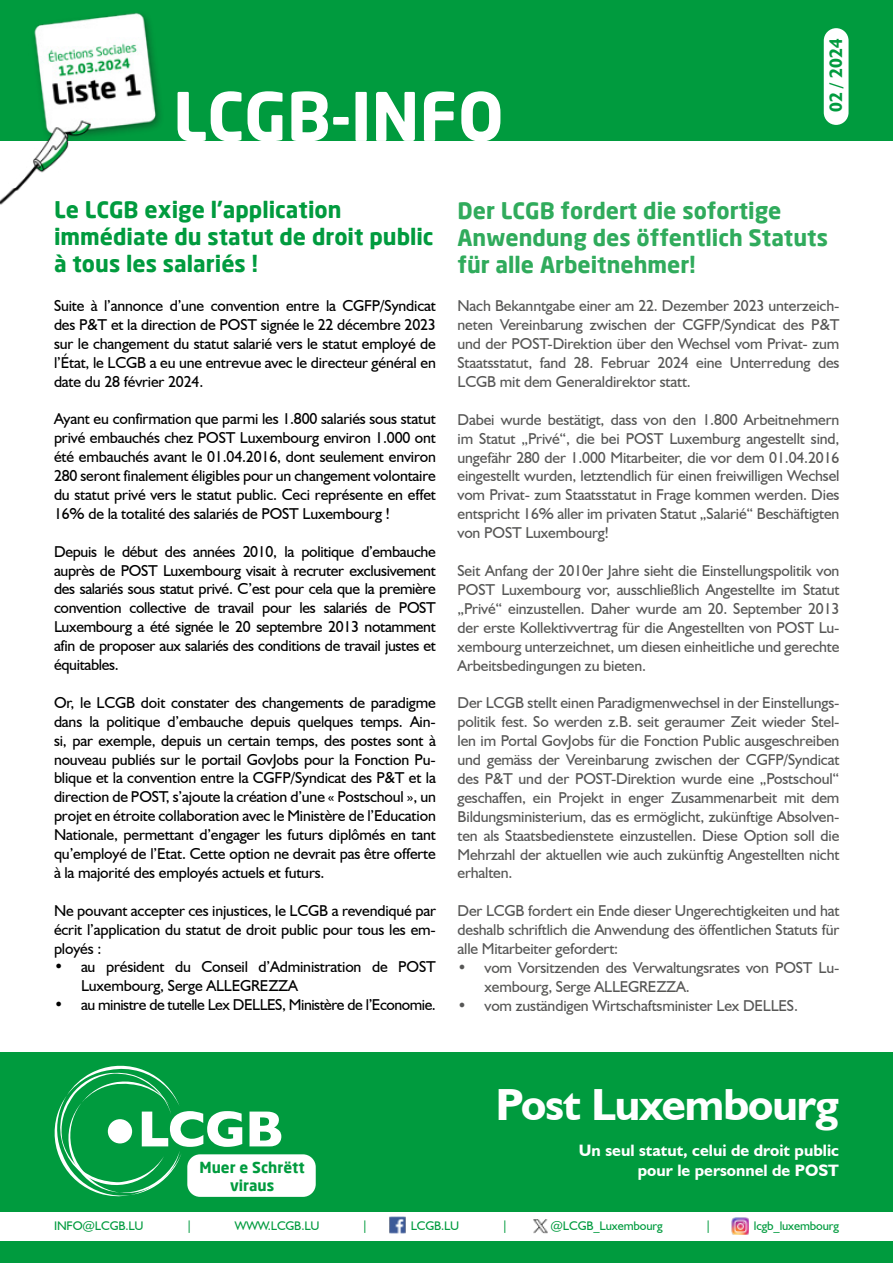
<style>
.page{position:relative;width:893px;height:1263px;background:#fff}
.page>*{position:absolute;margin:0;border:0;box-sizing:border-box;transform-origin:0 0}
.t1{font:700 66px "Neo Sans";color:#fff}
.t2{font:700 45px "Humanist 521 BT";letter-spacing:-.02em;color:#fff}
.t3{font:700 22.5px/27px "Neo Sans";color:#30ab5c}
.t4{font:700 22.5px/27px "Neo Sans";color:#009b3e}
.t5{font:700 18px "Humanist 521 BT";color:#009b3e}
.t6{font:700 16.5px/19.8px "Humanist 521 BT";color:#fff;text-align:right}
.t7{font:15.75px/18.9px "Humanist 521 BT";letter-spacing:-.01em;color:#575756;text-align:justify}
.t8{font:15.75px/18.9px "Humanist 521 BT";letter-spacing:-.01em;color:#000;text-align:justify}
.t9{font:15.75px "Humanist 521 BT";letter-spacing:-.03em;color:#000}
.t10{font:700 15px/18px "Neo Sans";color:#009b3e;text-align:center}
.t11{font:12.45px "Humanist 521 BT";letter-spacing:-.01em;color:#009b3e}
</style>
<div class="page">
<div style="left:0;top:1052px;width:893px;height:211px;background:#009b3e"></div>
<div style="left:0;top:1212px;width:893px;height:29px;background:#fff"></div>
<img style="left:389px;top:1217px;width:17px;height:17px">
<img style="left:533px;top:1219px;width:15px;height:15px">
<img style="left:732px;top:1217px;width:17px;height:18px">
<div style="left:0;top:0;width:893px;height:140px;background:#009b3e"></div>
<div style="left:824px;top:28px;width:24px;height:97px;background:#fff;border-radius:12px"></div>
<svg style="left:54px;top:1065px;width:188px;height:132px"></svg>
<svg style="left:250px;top:1111px;width:31px;height:35px"></svg>
<div style="left:187px;top:1154px;width:129px;height:43px;background:#fff;border-radius:13px"></div>
<img style="left:0;top:12px;width:189px;height:175px">
<img style="left:0;top:187px;width:21px;height:18px">
<h1 class="t1" style="left:173px;top:74px;width:332px">LCGB-INFO</h1>
<p class="t5" style="left:825px;top:112px;width:75px;rotate:-90deg">02 / 2024</p>
<h3 class="t4" style="left:54px;top:196px;width:381px">Le LCGB exige l’application immédiate du statut de droit public à tous les salariés !</h3>
<p class="t8" style="left:54px;top:296px;width:383px">Suite à l’annonce d’une convention entre la CGFP/Syndicat des P&amp;T et la direction de POST signée le 22 décembre 2023 sur le changement du statut salarié vers le statut employé de l’État, le LCGB a eu une entrevue avec le directeur général en date du 28 février 2024.</p>
<p class="t8" style="left:54px;top:409px;width:383px">Ayant eu confirmation que parmi les 1.800 salariés sous statut privé embauchés chez POST Luxembourg environ 1.000 ont été embauchés avant le 01.04.2016, dont seulement environ 280 seront finalement éligibles pour un changement volontaire du statut privé vers le statut public. Ceci représente en effet 16% de la totalité des salariés de POST Luxembourg !</p>
<p class="t8" style="left:54px;top:541px;width:383px">Depuis le début des années 2010, la politique d’embauche auprès de POST Luxembourg visait à recruter exclusivement des salariés sous statut privé. C’est pour cela que la première convention collective de travail pour les salariés de POST Luxembourg a été signée le 20 septembre 2013 notamment afin de proposer aux salariés des conditions de travail justes et équitables.</p>
<p class="t8" style="left:54px;top:693px;width:383px">Or, le LCGB doit constater des changements de paradigme dans la politique d’embauche depuis quelques temps. Ain&shy;si, par exemple, depuis un certain temps, des postes sont à nouveau publiés sur le portail GovJobs pour la Fonction Pu&shy;blique et la convention entre la CGFP/Syndicat des P&amp;T et la direction de POST, s’ajoute la création d’une « Postschoul », un projet en étroite collaboration avec le Ministère de l’Education Nationale, permettant d’engager les futurs diplômés en tant qu’employé de l’Etat. Cette option ne devrait pas être offerte à la majorité des employés actuels et futurs.</p>
<p class="t8" style="left:54px;top:901px;width:383px">Ne pouvant accepter ces injustices, le LCGB a revendiqué par écrit l’application du statut de droit public pour tous les em&shy;ployés :</p>
<p class="t8" style="left:81px;top:957px;width:356px;text-indent:-27px">• au président du Conseil d’Administration de POST<br>Luxembourg, Serge ALLEGREZZA</p>
<p class="t9" style="left:54px;top:995px;width:383px">• au ministre de tutelle Lex DELLES, Ministère de l’Economie.</p>
<h3 class="t3" style="left:458px;top:196px;width:372px">Der LCGB fordert die sofortige<br>Anwendung des öffentlich Statuts für alle Arbeitnehmer!</h3>
<p class="t7" style="left:458px;top:296px;width:383px">Nach Bekanntgabe einer am 22. Dezember 2023 unterzeich&shy;neten Vereinbarung zwischen der CGFP/Syndicat des P&amp;T und der POST-Direktion über den Wechsel vom Privat- zum Staatsstatut, fand 28. Februar 2024 eine Unterredung des LCGB mit dem Generaldirektor statt.</p>
<p class="t7" style="left:458px;top:410px;width:383px">Dabei wurde bestätigt, dass von den 1.800 Arbeitnehmern im Statut „Privé“, die bei POST Luxemburg angestellt sind, ungefähr 280 der 1.000 Mitarbeiter, die vor dem 01.04.2016 eingestellt wurden, letztendlich für einen freiwilligen Wechsel vom Privat- zum Staatsstatut in Frage kommen werden. Dies entspricht 16% aller im privaten Statut „Salarié“ Beschäftigten von POST Luxembourg!</p>
<p class="t7" style="left:458px;top:561px;width:383px">Seit Anfang der 2010er Jahre sieht die Einstellungspolitik von POST Luxembourg vor, ausschließlich Angestellte im Statut „Privé“ einzustellen. Daher wurde am 20. September 2013 der erste Kollektivvertrag für die Angestellten von POST Lu&shy;xembourg unterzeichnet, um diesen einheitliche und gerechte Arbeitsbedingungen zu bieten.</p>
<p class="t7" style="left:458px;top:693px;width:383px">Der LCGB stellt einen Paradigmenwechsel in der Einstellungs&shy;politik fest. So werden z.B. seit geraumer Zeit wieder Stel&shy;len im Portal GovJobs für die Fonction Public ausgeschreiben und gemäss der Vereinbarung zwischen der CGFP/Syndicat des P&amp;T und der POST-Direktion wurde eine „Postschoul“ geschaffen, ein Projekt in enger Zusammenarbeit mit dem Bildungsministerium, das es ermöglicht, zukünftige Absolven&shy;ten als Staatsbedienstete einzustellen. Diese Option soll die Mehrzahl der aktuellen wie auch zukünftig Angestellten nicht erhalten.</p>
<p class="t7" style="left:458px;top:901px;width:383px">Der LCGB fordert ein Ende dieser Ungerechtigkeiten und hat deshalb schriftlich die Anwendung des öffentlichen Statuts für alle Mitarbeiter gefordert:</p>
<p class="t7" style="left:485px;top:958px;width:356px;text-indent:-27px">• vom Vorsitzenden des Verwaltungsrates von POST Lu&shy;xembourg, Serge ALLEGREZZA.</p>
<p class="t7" style="left:458px;top:995px;width:342px">• vom zuständigen Wirtschaftsminister Lex DELLES.</p>
<p class="t10" style="left:199px;top:1157px;width:107px">Muer e Schrëtt viraus</p>
<h2 class="t2" style="left:496px;top:1076px;width:345px">Post Luxembourg</h2>
<p class="t6" style="left:579px;top:1140px;width:262px">Un seul statut, celui de droit public pour le personnel de POST</p>
<p class="t11" style="left:54px;top:1218px;width:91px">INFO@LCGB.LU</p>
<p class="t11" style="left:186px;top:1218px;width:8px">|</p>
<p class="t11" style="left:235px;top:1218px;width:86px">WWW.LCGB.LU</p>
<p class="t11" style="left:362px;top:1218px;width:8px">|</p>
<p class="t11" style="left:411px;top:1218px;width:50px">LCGB.LU</p>
<p class="t11" style="left:502px;top:1218px;width:8px">|</p>
<p class="t11" style="left:551px;top:1218px;width:114px">@LCGB_Luxembourg</p>
<p class="t11" style="left:705px;top:1218px;width:8px">|</p>
<p class="t11" style="left:754px;top:1218px;width:87px">lcgb_luxembourg</p>
</div>
